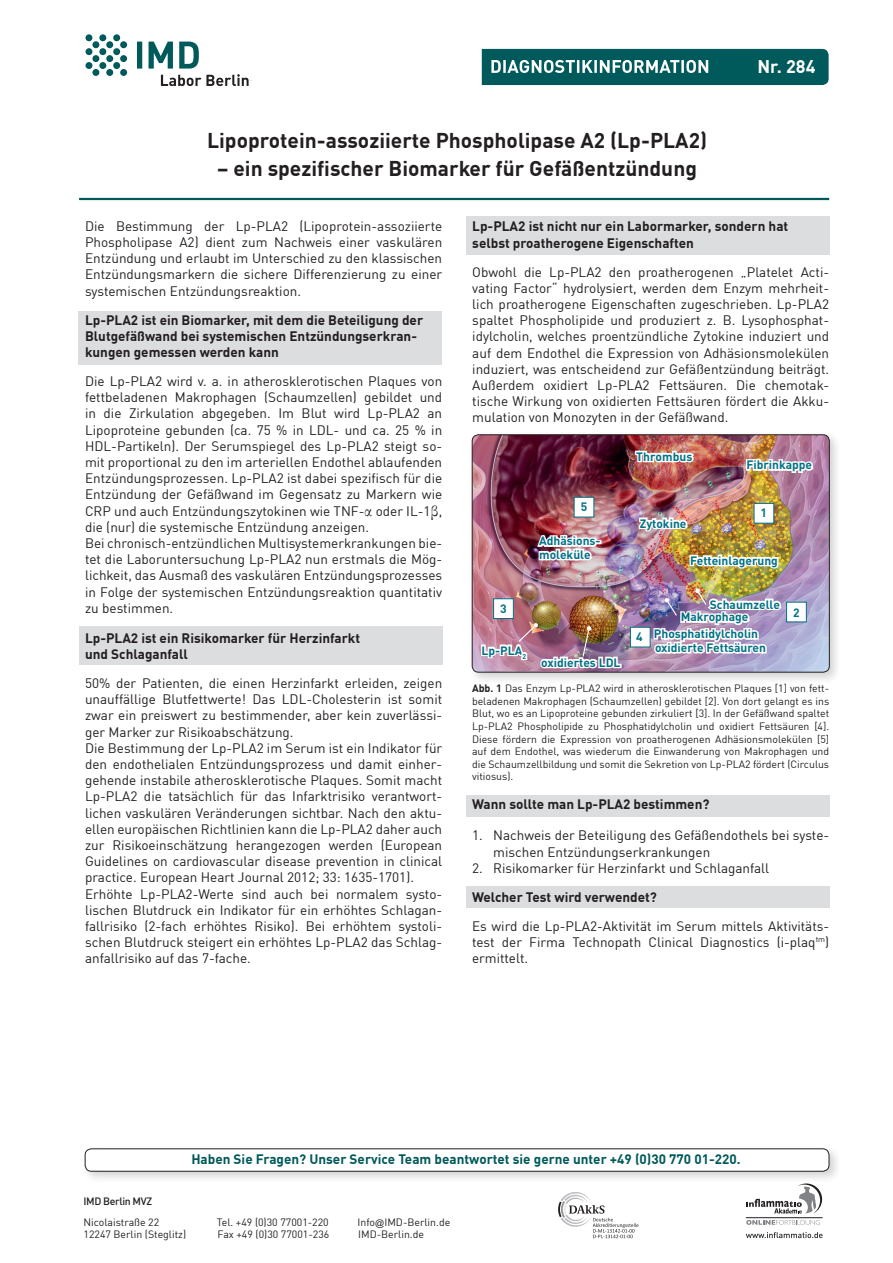
<style>
.page{position:relative;width:893px;height:1263px;background:#fff}
.page>*{position:absolute;margin:0;border:0;box-sizing:border-box;transform-origin:0 0}
.t1{font:700 21px "DIN Offc";color:#231f20}
.t2{font:700 18px "DIN Offc";color:#fff}
.t3{font:13.5px/16.2px "DIN Offc";color:#231f20;text-align:justify}
.t4{font:700 13.5px/16.2px "DIN Offc";color:#231f20}
.t5{font:700 13.5px "DIN Offc";color:#00595a}
.t6{font:700 12px/13.5px "DIN Pro";color:#027185}
.t7{font:10.5px/12.6px "DIN Offc";color:#231f20;text-align:justify}
.t8{font:500 10.5px "DIN Offc";letter-spacing:-.035em;color:#231f20}
.s1{font-family:"Garamond";font-size:16.5px}
.s2{font-weight:700}
.s3{font-family:"Arial";font-size:9px}
</style>
<div class="page">
<svg style="left:558px;top:1192px;width:80px;height:46px"></svg>
<svg style="left:746px;top:1232px;width:76px;height:6px"></svg>
<svg style="left:746px;top:1184px;width:76px;height:29px"></svg>
<svg style="left:746px;top:1220px;width:74px;height:5px"></svg>
<hr style="left:746px;top:1217px;width:76px;height:1px;background:#231f20">
<div style="left:79px;top:311px;width:363px;height:53px;background:#dcdddf"></div>
<div style="left:79px;top:626px;width:363px;height:39px;background:#dcdddf"></div>
<div style="left:466px;top:216px;width:363px;height:38px;background:#dcdddf"></div>
<div style="left:466px;top:795px;width:363px;height:21px;background:#dcdddf"></div>
<div style="left:466px;top:887px;width:363px;height:21px;background:#dcdddf"></div>
<div style="left:468px;top:431px;width:374px;height:254px;background:#231f20;opacity:.2"></div>
<img style="left:472px;top:435px;width:357px;height:237px">
<div style="left:472px;top:435px;width:357px;height:237px;border:1px solid #231f20;border-radius:6px"></div>
<div style="left:754px;top:503px;width:20px;height:20px;background:#fff;border:1px solid #027185"></div>
<div style="left:630px;top:627px;width:20px;height:20px;background:#fff;border:1px solid #027185"></div>
<div style="left:574px;top:497px;width:20px;height:20px;background:#fff;border:1px solid #027185"></div>
<div style="left:786px;top:602px;width:21px;height:20px;background:#fff;border:1px solid #027185"></div>
<svg style="left:634px;top:449px;width:62px;height:16px"></svg>
<svg style="left:744px;top:458px;width:72px;height:16px"></svg>
<svg style="left:688px;top:553px;width:92px;height:17px"></svg>
<svg style="left:535px;top:530px;width:66px;height:34px"></svg>
<img style="left:479px;top:623px;width:144px;height:48px">
<img style="left:651px;top:588px;width:132px;height:68px">
<div style="left:493px;top:598px;width:20px;height:21px;background:#fff;border:1px solid #027185"></div>
<svg style="left:637px;top:516px;width:53px;height:19px"></svg>
<hr style="left:79px;top:198px;width:750px;height:2px;background:#00595a">
<div style="left:81px;top:1144px;width:761px;height:40px;background:#231f20;opacity:.2"></div>
<div style="left:85px;top:1149px;width:744px;height:22px;background:#fff;border-radius:6px"></div>
<div style="left:85px;top:1148px;width:744px;height:23px;border:1px solid #231f20;border-radius:6px"></div>
<svg style="left:482px;top:49px;width:347px;height:36px;background:#1c6b6c"></svg>
<svg style="left:86px;top:34px;width:41px;height:42px"></svg>
<svg style="left:137px;top:42px;width:115px;height:44px"></svg>
<h1 class="t1" style="left:207px;top:127px;width:501px">Lipoprotein-assoziierte Phospholipase A2 (Lp-PLA2)</h1>
<h1 class="t1" style="left:217px;top:155px;width:481px">– ein spezifischer Biomarker für Gefäßentzündung</h1>
<h2 class="t2" style="left:757px;top:55px;width:60px">Nr. 284</h2>
<p class="t3" style="left:85px;top:218px;width:359px">Die Bestimmung der Lp-PLA2 (Lipoprotein-assoziierte Phospholipase A2) dient zum Nachweis einer vaskulären Entzündung und erlaubt im Unterschied zu den klassischen Entzündungsmarkern die sichere Differenzierung zu einer systemischen Entzündungsreaktion.</p>
<p class="t4" style="left:85px;top:311px;width:340px">Lp-PLA2 ist ein Biomarker, mit dem die Beteiligung der<br>Blutgefäßwand bei systemischen Entzündungserkran&shy;kungen gemessen werden kann</p>
<p class="t3" style="left:85px;top:373px;width:359px;text-align:left">Die Lp-PLA2 wird v. a. in atherosklerotischen Plaques von fettbeladenen Makrophagen (Schaumzellen) gebildet und in die Zirkulation abgegeben. Im Blut wird Lp-PLA2 an Lipoproteine gebunden (ca. 75 % in LDL- und ca. 25 % in HDL-Partikeln). Der Serumspiegel des Lp-PLA2 steigt so&shy;mit proportional zu den im arteriellen Endothel ablaufenden Entzündungsprozessen. Lp-PLA2 ist dabei spezifisch für die Entzündung der Gefäßwand im Gegensatz zu Markern wie CRP und auch Entzündungszytokinen wie TNF-<span class="s1">α</span> oder IL-1<span class="s1">β</span>, die (nur) die systemische Entzündung anzeigen.<br>Bei chronisch-entzündlichen Multisystemerkrankungen bie&shy;tet die Laboruntersuchung Lp-PLA2 nun erstmals die Mög&shy;lichkeit, das Ausmaß des vaskulären Entzündungsprozesses in Folge der systemischen Entzündungsreaktion quantitativ zu bestimmen.</p>
<p class="t4" style="left:85px;top:629px;width:277px">Lp-PLA2 ist ein Risikomarker für Herzinfarkt und Schlaganfall</p>
<p class="t3" style="left:85px;top:675px;width:359px;text-align:left">50% der Patienten, die einen Herzinfarkt erleiden, zeigen unauffällige Blutfettwerte! Das LDL-Cholesterin ist somit zwar ein preiswert zu bestimmender, aber kein zuverlässi&shy;ger Marker zur Risikoabschätzung.<br>Die Bestimmung der Lp-PLA2 im Serum ist ein Indikator für den endothelialen Entzündungsprozess und damit einher&shy;gehende instabile atherosklerotische Plaques. Somit macht Lp-PLA2 die tatsächlich für das Infarktrisiko verantwort&shy;lichen vaskulären Veränderungen sichtbar. Nach den aktu&shy;ellen europäischen Richtlinien kann die Lp-PLA2 daher auch zur Risikoeinschätzung herangezogen werden (European Guidelines on cardiovascular disease prevention in clinical practice. European Heart Journal 2012; 33: 1635-1701).<br>Erhöhte Lp-PLA2-Werte sind auch bei normalem systo&shy;lischen Blutdruck ein Indikator für ein erhöhtes Schlagan&shy;fallrisiko (2-fach erhöhtes Risiko). Bei erhöhtem systoli&shy;schen Blutdruck steigert ein erhöhtes Lp-PLA2 das Schlag&shy;anfallrisiko auf das 7-fache.</p>
<p class="t4" style="left:472px;top:218px;width:317px">Lp-PLA2 ist nicht nur ein Labormarker, sondern hat selbst proatherogene Eigenschaften</p>
<p class="t3" style="left:472px;top:263px;width:358px">Obwohl die Lp-PLA2 den proatherogenen „Platelet Acti&shy;vating Factor“ hydrolysiert, werden dem Enzym mehrheit&shy;lich proatherogene Eigenschaften zugeschrieben. Lp-PLA2 spaltet Phospholipide und produziert z. B. Lysophosphat&shy;idylcholin, welches proentzündliche Zytokine induziert und auf dem Endothel die Expression von Adhäsionsmolekülen induziert, was entscheidend zur Gefäßentzündung beiträgt.<br>Außerdem oxidiert Lp-PLA2 Fettsäuren. Die chemotak&shy;tische Wirkung von oxidierten Fettsäuren fördert die Akku&shy;mulation von Monozyten in der Gefäßwand.</p>
<p class="t6" style="left:581px;top:499px;width:8px">5</p>
<p class="t6" style="left:539px;top:533px;width:63px">Adhäsions&shy;moleküle</p>
<p class="t6" style="left:500px;top:601px;width:8px">3</p>
<p class="t6" style="left:481px;top:642px;width:46px">Lp-PLA<sub>2</sub></p>
<p class="t6" style="left:541px;top:654px;width:81px">oxidiertes LDL</p>
<p class="t6" style="left:636px;top:448px;width:58px">Thrombus</p>
<p class="t6" style="left:640px;top:515px;width:48px">Zytokine</p>
<p class="t6" style="left:746px;top:457px;width:67px">Fibrinkappe</p>
<p class="t6" style="left:761px;top:505px;width:8px">1</p>
<p class="t6" style="left:690px;top:552px;width:89px">Fetteinlagerung</p>
<p class="t6" style="left:636px;top:628px;width:8px">4</p>
<p class="t6" style="left:710px;top:596px;width:72px">Schaumzelle</p>
<p class="t6" style="left:681px;top:609px;width:69px">Makrophage</p>
<p class="t6" style="left:654px;top:626px;width:106px">Phosphatidylcholin</p>
<p class="t6" style="left:655px;top:639px;width:113px">oxidierte Fettsäuren</p>
<p class="t6" style="left:793px;top:604px;width:8px">2</p>
<p class="t7" style="left:472px;top:682px;width:359px"><span class="s2">Abb. 1</span> Das Enzym Lp-PLA2 wird in atherosklerotischen Plaques [1] von fett&shy;beladenen Makrophagen (Schaumzellen) gebildet [2]. Von dort gelangt es ins Blut, wo es an Lipoproteine gebunden zirkuliert [3]. In der Gefäßwand spaltet Lp-PLA2 Phospholipide zu Phosphatidylcholin und oxidiert Fettsäuren [4].<br>Diese fördern die Expression von proatherogenen Adhäsionsmolekülen [5] auf dem Endothel, was wiederum die Einwanderung von Makrophagen und die Schaumzellbildung und somit die Sekretion von Lp-PLA2 fördert (Circulus vitiosus).</p>
<p class="t4" style="left:472px;top:796px;width:239px">Wann sollte man Lp-PLA2 bestimmen?</p>
<p class="t3" style="left:493px;top:827px;width:337px;text-indent:-21px">1. Nachweis der Beteiligung des Gefäßendothels bei syste&shy;mischen Entzündungserkrankungen</p>
<p class="t3" style="left:472px;top:859px;width:299px">2. Risikomarker für Herzinfarkt und Schlaganfall</p>
<p class="t4" style="left:472px;top:888px;width:186px">Welcher Test wird verwendet?</p>
<p class="t3" style="left:472px;top:917px;width:359px">Es wird die Lp-PLA2-Aktivität im Serum mittels Aktivitäts&shy;test der Firma Technopath Clinical Diagnostics (i-plaq<sup>tm</sup>) ermittelt.</p>
<p class="t5" style="left:191px;top:1150px;width:551px">Haben Sie Fragen? Unser Service Team beantwortet sie gerne unter +49 (0)30 770 01-220.</p>
<p class="t8" style="left:84px;top:1194px;width:70px">IMD Berlin MVZ</p>
<p class="t7" style="left:84px;top:1215px;width:77px">Nicolaistraße 22</p>
<p class="t7" style="left:217px;top:1215px;width:113px">Tel. +49 (0)30 77001-220</p>
<p class="t7" style="left:358px;top:1215px;width:94px">Info<span class="s3">@</span>IMD-Berlin.de</p>
<p class="t7" style="left:84px;top:1227px;width:104px">12247 Berlin (Steglitz)</p>
<p class="t7" style="left:218px;top:1227px;width:113px">Fax +49 (0)30 77001-236</p>
<p class="t7" style="left:358px;top:1227px;width:67px">IMD-Berlin.de</p>
</div>
